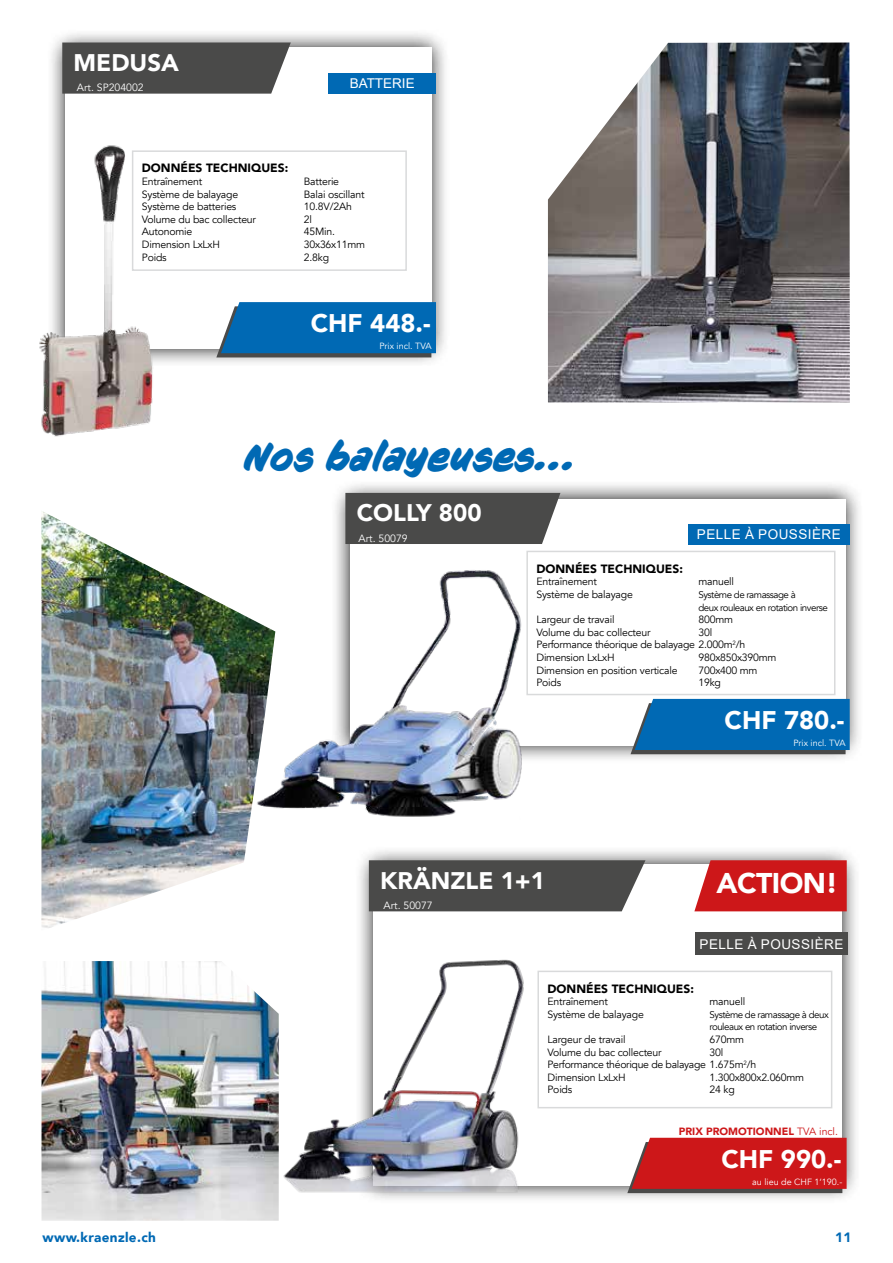
<style>
.page{position:relative;width:893px;height:1263px;background:#fff}
.page>*{position:absolute;margin:0;border:0;box-sizing:border-box;transform-origin:0 0}
.t1{font:italic 700 37.5px "CC Sign Language";letter-spacing:.01em;color:#0069b4}
.t2{font:900 28.5px "Avenir";letter-spacing:-.02em;color:#fff}
.t3{font:900 25.5px "Avenir";color:#fff}
.t4{font:900 24px "Avenir";color:#fff}
.t5{font:13.5px "Arial";letter-spacing:.035em;color:#fff}
.t6{font:900 13.5px "Avenir";letter-spacing:.025em;color:#0069b4}
.t7{font:13.5px "Arial";color:#fff}
.t8{font:900 12px "Avenir";color:#000}
.t9{font:10.5px/12.6px "Avenir";letter-spacing:-.02em;color:#000}
.t10{font:10.5px "Avenir";color:#fff}
.t11{font:900 10.5px "Avenir";color:#cd1719}
.t12{font:9.75px/12.6px "Avenir";letter-spacing:-.05em;color:#000}
.t13{font:9px "Avenir";color:#fff}
.s1{font-weight:400}
</style>
<div class="page">
<div style="left:331px;top:480px;width:533px;height:284px;background:#000;opacity:.9"></div>
<div style="left:350px;top:499px;width:496px;height:246px;background:#fff"></div>
<div style="left:355px;top:846px;width:506px;height:358px;background:#000;opacity:.9"></div>
<div style="left:373px;top:864px;width:469px;height:321px;background:#fff"></div>
<div style="left:46px;top:29px;width:404px;height:339px;background:#000;opacity:.9"></div>
<div style="left:65px;top:48px;width:366px;height:301px;background:#fff"></div>
<div style="left:132px;top:150px;width:275px;height:121px;border:2px solid #d9dadb"></div>
<div style="left:526px;top:551px;width:309px;height:144px;border:2px solid #d9dadb"></div>
<svg style="left:216px;top:302px;width:220px;height:55px;background:#126eaf"></svg>
<svg style="left:630px;top:699px;width:220px;height:55px;background:#126eaf"></svg>
<svg style="left:627px;top:1138px;width:220px;height:55px;background:#c42628"></svg>
<img style="left:39px;top:138px;width:136px;height:299px">
<img style="left:275px;top:565px;width:251px;height:252px">
<img style="left:283px;top:929px;width:245px;height:275px">
<img style="left:41px;top:511px;width:234px;height:417px">
<img style="left:548px;top:43px;width:302px;height:359px">
<img style="left:42px;top:961px;width:237px;height:260px">
<div style="left:695px;top:932px;width:153px;height:23px;background:#4a4a49"></div>
<div style="left:537px;top:971px;width:295px;height:137px;border:2px solid #d9dadb"></div>
<div style="left:688px;top:524px;width:162px;height:20px;background:#0069b4"></div>
<div style="left:328px;top:73px;width:108px;height:21px;background:#0069b4"></div>
<div style="left:62px;top:43px;width:229px;height:51px;background:#4a4a49"></div>
<div style="left:345px;top:493px;width:215px;height:51px;background:#4a4a49"></div>
<div style="left:369px;top:860px;width:276px;height:51px;background:#4a4a49"></div>
<svg style="left:694px;top:860px;width:153px;height:51px;background:#ce2426"></svg>
<h3 class="t4" style="left:74px;top:42px;width:107px">MEDUSA</h3>
<p class="t10" style="left:77px;top:81px;width:68px">Art. SP204002</p>
<p class="t7" style="left:350px;top:74px;width:67px">BATTERIE</p>
<p class="t8" style="left:142px;top:158px;width:148px">DONNÉES TECHNIQUES:</p>
<p class="t9" style="left:142px;top:175px;width:62px">Entraînement</p>
<p class="t9" style="left:304px;top:175px;width:37px">Batterie</p>
<p class="t9" style="left:142px;top:188px;width:98px">Système de balayage</p>
<p class="t9" style="left:304px;top:188px;width:62px">Balai oscillant</p>
<p class="t9" style="left:142px;top:200px;width:96px">Système de batteries</p>
<p class="t9" style="left:304px;top:200px;width:49px">10.8V/2Ah</p>
<p class="t9" style="left:142px;top:213px;width:116px">Volume du bac collecteur</p>
<p class="t9" style="left:304px;top:213px;width:10px">2l</p>
<p class="t9" style="left:142px;top:226px;width:52px">Autonomie</p>
<p class="t9" style="left:304px;top:226px;width:33px">45Min.</p>
<p class="t9" style="left:142px;top:238px;width:80px">Dimension LxLxH</p>
<p class="t9" style="left:304px;top:238px;width:63px">30x36x11mm</p>
<p class="t9" style="left:142px;top:251px;width:26px">Poids</p>
<p class="t9" style="left:304px;top:251px;width:27px">2.8kg</p>
<h3 class="t3" style="left:311px;top:301px;width:121px">CHF 448.-</h3>
<p class="t13" style="left:379px;top:341px;width:54px">Prix incl. TVA</p>
<h1 class="t1" style="left:244px;top:435px;width:334px">Nos balayeuses...</h1>
<h3 class="t4" style="left:357px;top:492px;width:126px">COLLY 800</h3>
<p class="t10" style="left:358px;top:532px;width:51px">Art. 50079</p>
<p class="t5" style="left:697px;top:525px;width:145px">PELLE À POUSSIÈRE</p>
<p class="t8" style="left:536px;top:558px;width:148px">DONNÉES TECHNIQUES:</p>
<p class="t9" style="left:536px;top:576px;width:62px">Entraînement</p>
<p class="t9" style="left:698px;top:576px;width:37px">manuell</p>
<p class="t9" style="left:536px;top:588px;width:98px">Système de balayage</p>
<p class="t12" style="left:698px;top:588px;width:131px">Système de ramassage à<br>deux rouleaux en rotation inverse</p>
<p class="t9" style="left:536px;top:613px;width:80px">Largeur de travail</p>
<p class="t9" style="left:698px;top:613px;width:36px">800mm</p>
<p class="t9" style="left:536px;top:626px;width:116px">Volume du bac collecteur</p>
<p class="t9" style="left:536px;top:626px;width:210px;text-indent:162px">30l<br>Performance théorique de balayage 2.000m<sup>2</sup>/h<br>Dimension LxLxH</p>
<p class="t9" style="left:698px;top:651px;width:80px">980x850x390mm</p>
<p class="t9" style="left:536px;top:664px;width:143px">Dimension en position verticale</p>
<p class="t9" style="left:698px;top:664px;width:61px">700x400 mm</p>
<p class="t9" style="left:536px;top:676px;width:26px">Poids</p>
<p class="t9" style="left:698px;top:676px;width:24px">19kg</p>
<h3 class="t3" style="left:724px;top:698px;width:121px">CHF 780.-</h3>
<h3 class="t4" style="left:380px;top:860px;width:166px">KRÄNZLE 1+1</h3>
<p class="t10" style="left:384px;top:899px;width:51px">Art. 50077</p>
<p class="t13" style="left:793px;top:738px;width:54px">Prix incl. TVA</p>
<h2 class="t2" style="left:717px;top:859px;width:123px">ACTION!</h2>
<p class="t5" style="left:699px;top:934px;width:145px">PELLE À POUSSIÈRE</p>
<p class="t8" style="left:547px;top:978px;width:148px">DONNÉES TECHNIQUES:</p>
<p class="t9" style="left:547px;top:995px;width:62px">Entraînement</p>
<p class="t9" style="left:709px;top:995px;width:37px">manuell</p>
<p class="t9" style="left:547px;top:1008px;width:98px">Système de balayage</p>
<p class="t12" style="left:709px;top:1008px;width:121px">Système de ramassage à deux rouleaux en rotation inverse</p>
<p class="t9" style="left:547px;top:1033px;width:80px">Largeur de travail</p>
<p class="t9" style="left:709px;top:1033px;width:36px">670mm</p>
<p class="t9" style="left:547px;top:1046px;width:116px">Volume du bac collecteur</p>
<p class="t9" style="left:547px;top:1046px;width:210px;text-indent:162px">30l<br>Performance théorique de balayage 1.675m<sup>2</sup>/h<br>Dimension LxLxH</p>
<p class="t9" style="left:709px;top:1071px;width:96px">1.300x800x2.060mm</p>
<p class="t9" style="left:547px;top:1084px;width:26px">Poids</p>
<p class="t9" style="left:709px;top:1084px;width:27px">24 kg</p>
<p class="t11" style="left:679px;top:1122px;width:161px">PRIX PROMOTIONNEL <span class="s1">TVA incl.</span></p>
<h3 class="t3" style="left:721px;top:1137px;width:121px">CHF 990.-</h3>
<p class="t13" style="left:752px;top:1176px;width:92px">au lieu de CHF 1‘190.-</p>
<p class="t6" style="left:43px;top:1226px;width:115px">www.kraenzle.ch</p>
<p class="t6" style="left:835px;top:1226px;width:18px">11</p>
</div>
